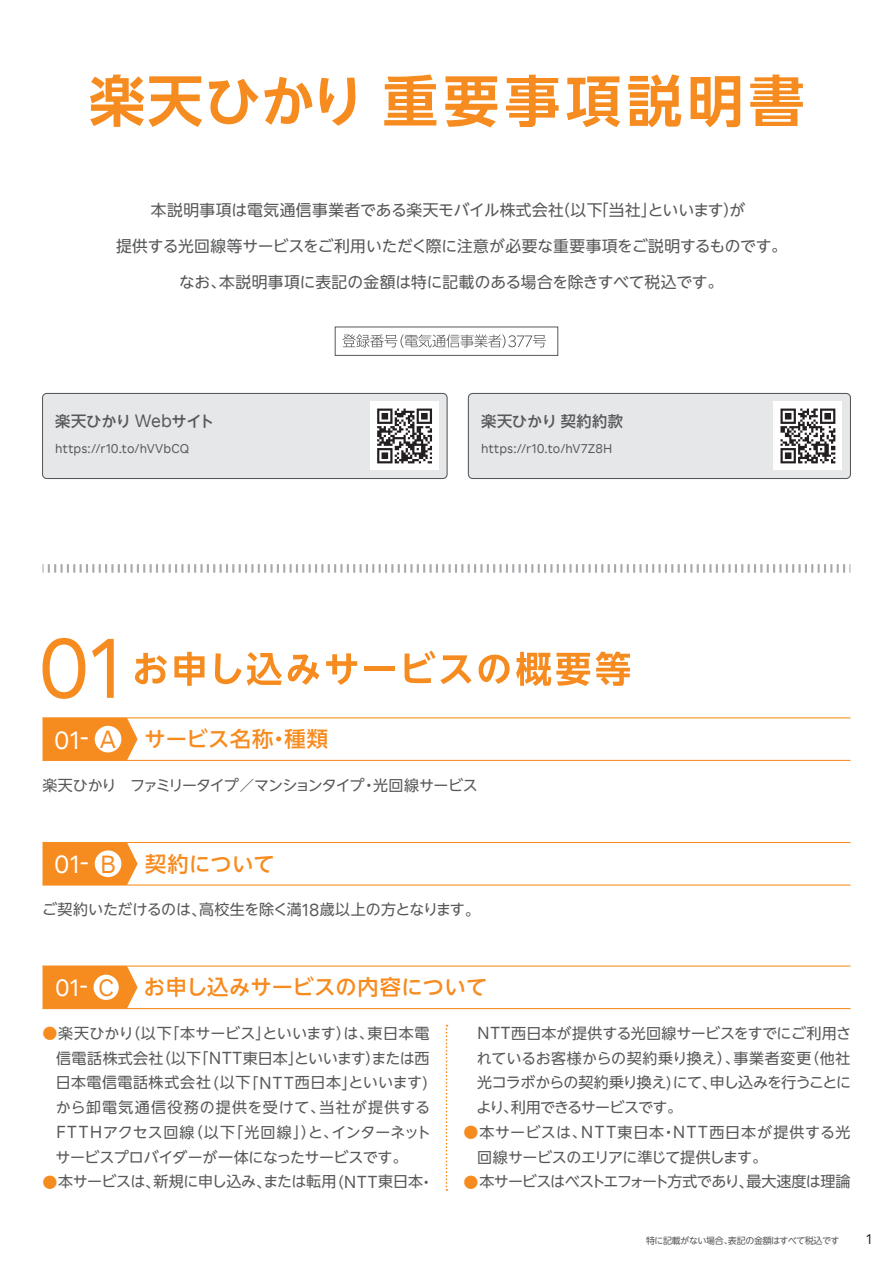
<style>
.page{position:relative;width:893px;height:1263px;background:#fff}
.page>*{position:absolute;margin:0;border:0;box-sizing:border-box;transform-origin:0 0}
.t1{font:24px "Rakuten Sans";color:#fff}
.t2{font:500 21.3px "UD Shin Go NT Pro";letter-spacing:.015em;color:#f68b1f}
.t3{font:15.75px "UD Shin Go NT Pro";color:#57585a}
.t4{font:15.75px "UD Shin Go NT Pro";letter-spacing:.03em;color:#57585a}
.t5{font:500 15.3px "UD Shin Go NT Pro";letter-spacing:-.03em;color:#57585a}
.t6{font:500 15.3px "UD Shin Go NT Pro";letter-spacing:.03em;color:#57585a}
.t7{font:15px/24.8px "UD Shin Go NT Pro";letter-spacing:-.01em;color:#57585a;text-align:justify}
.t8{font:15px/24.8px "UD Shin Go NT Pro";letter-spacing:.015em;color:#57585a}
.t9{font:15px "UD Shin Go NT Pro";letter-spacing:-.065em;color:#57585a}
.t10{font:15px "UD Shin Go NT Pro";letter-spacing:-.045em;color:#57585a}
.t11{font:14.1px "Rakuten Sans";color:#231f20}
.t12{font:12.9px "Rakuten Sans";letter-spacing:.015em;color:#57585a}
.t13{font:9px "UD Shin Go NT Pro";letter-spacing:-.05em;color:#57585a}
.s1{font-family:"Rakuten Sans";font-weight:400;font-size:18.15px}
.s2{font-family:"Rakuten Sans";font-weight:400;font-size:25.35px;color:#fff}
.s3{font-family:"Rakuten Sans";font-weight:400;font-size:25.35px}
.s4{font-family:"Rakuten Sans";font-size:17.7px}
.s5{color:#f68b1f}
</style>
<div class="page">
<svg style="left:90px;top:75px;width:112px;height:52px"></svg>
<svg style="left:209px;top:79px;width:49px;height:45px"></svg>
<svg style="left:264px;top:77px;width:48px;height:48px"></svg>
<svg style="left:320px;top:78px;width:35px;height:48px"></svg>
<svg style="left:384px;top:74px;width:52px;height:52px"></svg>
<svg style="left:445px;top:76px;width:52px;height:51px"></svg>
<svg style="left:506px;top:75px;width:53px;height:52px"></svg>
<svg style="left:567px;top:76px;width:53px;height:51px"></svg>
<svg style="left:628px;top:74px;width:53px;height:53px"></svg>
<svg style="left:691px;top:76px;width:49px;height:51px"></svg>
<svg style="left:750px;top:75px;width:53px;height:51px"></svg>
<svg style="left:135px;top:653px;width:32px;height:31px"></svg>
<svg style="left:174px;top:652px;width:30px;height:34px"></svg>
<svg style="left:215px;top:652px;width:67px;height:34px"></svg>
<svg style="left:288px;top:654px;width:31px;height:31px"></svg>
<svg style="left:326px;top:653px;width:31px;height:32px"></svg>
<div style="left:364px;top:666px;width:31px;height:5px;background:#f68b1f"></div>
<svg style="left:405px;top:651px;width:67px;height:33px"></svg>
<svg style="left:479px;top:655px;width:31px;height:29px"></svg>
<svg style="left:516px;top:652px;width:74px;height:34px"></svg>
<svg style="left:596px;top:651px;width:34px;height:35px"></svg>
<svg style="left:43px;top:638px;width:42px;height:61px"></svg>
<svg style="left:92px;top:639px;width:22px;height:59px"></svg>
<svg style="left:43px;top:564px;width:807px;height:9px"></svg>
<svg style="left:43px;top:718px;width:95px;height:42px;background:#f6932f"></svg>
<hr style="left:43px;top:717px;width:807px;height:1px;background:#f68b1f">
<hr style="left:43px;top:760px;width:807px;height:1px;background:#f68b1f">
<div style="left:95px;top:726px;width:26px;height:26px;background:#fff;border-radius:50%"></div>
<svg style="left:43px;top:843px;width:95px;height:41px;background:#f6932e"></svg>
<hr style="left:43px;top:842px;width:807px;height:1px;background:#f68b1f">
<hr style="left:43px;top:884px;width:807px;height:1px;background:#f68b1f">
<div style="left:95px;top:850px;width:26px;height:27px;background:#fff;border-radius:50%"></div>
<svg style="left:43px;top:966px;width:95px;height:42px;background:#f6932e"></svg>
<hr style="left:43px;top:965px;width:807px;height:1px;background:#f68b1f">
<hr style="left:43px;top:1008px;width:807px;height:1px;background:#f68b1f">
<div style="left:94px;top:975px;width:25px;height:25px;background:#fff;border-radius:50%"></div>
<svg style="left:446px;top:1025px;width:1px;height:166px"></svg>
<div style="left:43px;top:393px;width:404px;height:85px;background:#e6e7e9;border-radius:4px"></div>
<div style="left:42px;top:393px;width:406px;height:86px;border:1px solid #57585a;border-radius:4px"></div>
<div style="left:468px;top:393px;width:382px;height:85px;background:#e6e7e9;border-radius:4px"></div>
<div style="left:468px;top:393px;width:383px;height:86px;border:1px solid #57585a;border-radius:4px"></div>
<svg style="left:342px;top:334px;width:204px;height:14px"></svg>
<div style="left:335px;top:327px;width:223px;height:29px;border:1px solid #57585a"></div>
<div style="left:371px;top:402px;width:68px;height:68px;background:#fff"></div>
<svg style="left:377px;top:408px;width:55px;height:55px"></svg>
<div style="left:774px;top:402px;width:68px;height:68px;background:#fff"></div>
<svg style="left:780px;top:408px;width:55px;height:55px"></svg>
<p class="t4" style="left:151px;top:197px;width:596px">本説明事項は電気通信事業者である楽天モバイル株式会社（以下「当社」といいます）が</p>
<p class="t3" style="left:116px;top:233px;width:672px">提供する光回線等サービスをご利用いただく際に注意が必要な重要事項をご説明するものです。</p>
<p class="t3" style="left:179px;top:269px;width:545px">なお、本説明事項に表記の金額は特に記載のある場合を除きすべて税込です。</p>
<p class="t5" style="left:55px;top:408px;width:161px">楽天ひかり <span class="s1">Web</span>サイト</p>
<p class="t12" style="left:55px;top:441px;width:135px">https://r10.to/hVVbCQ</p>
<h2 class="t2" style="left:54px;top:721px;width:275px"><span class="s2">01-</span> <span class="s3">A</span> サービス名称・種類</h2>
<p class="t6" style="left:481px;top:408px;width:143px">楽天ひかり契約約款</p>
<p class="t12" style="left:481px;top:441px;width:133px">https://r10.to/hV7Z8H</p>
<p class="t9" style="left:43px;top:773px;width:437px">楽天ひかり　ファミリータイプ／マンションタイプ・光回線サービス</p>
<h2 class="t2" style="left:54px;top:846px;width:222px"><span class="s2">01-</span> <span class="s3">B</span> 契約について</h2>
<p class="t7" style="left:42px;top:897px;width:439px">ご契約いただけるのは、高校生を除く満<span class="s4">18</span>歳以上の方となります。</p>
<h1 class="t1" style="left:55px;top:975px;width:60px">01- <span class="s5">C</span></h1>
<h2 class="t2" style="left:144px;top:970px;width:345px">お申し込みサービスの内容について</h2>
<p class="t8" style="left:56px;top:1020px;width:383px;text-indent:-13px"><span class="s5">●</span>楽天ひかり（以下「本サービス」といいます）は、東日本電信電話株式会社（以下「<span class="s4">NTT</span>東日本」といいます）または西日本電信電話株式会社（以下「<span class="s4">NTT</span>西日本」といいます）から卸電気通信役務の提供を受けて、当社が提供する<br><span class="s4">FTTH</span>アクセス回線（以下「光回線」）と、インターネットサービスプロバイダーが一体になったサービスです。</p>
<p class="t7" style="left:43px;top:1169px;width:393px"><span class="s5">●</span>本サービスは、新規に申し込み、または転用（<span class="s4">NTT</span>東日本・</p>
<p class="t7" style="left:476px;top:1020px;width:376px"><span class="s4">NTT</span>西日本が提供する光回線サービスをすでにご利用されているお客様からの契約乗り換え）、事業者変更（他社光コラボからの契約乗り換え）にて、申し込みを行うことにより、利用できるサービスです。</p>
<p class="t7" style="left:477px;top:1119px;width:375px;text-indent:-13px"><span class="s5">●</span>本サービスは、<span class="s4">NTT</span>東日本・<span class="s4">NTT</span>西日本が提供する光回線サービスのエリアに準じて提供します。</p>
<p class="t10" style="left:463px;top:1169px;width:388px"><span class="s5">●</span>本サービスはベストエフォート方式であり、最大速度は理論</p>
<p class="t13" style="left:646px;top:1233px;width:195px">特に記載がない場合、表記の金額はすべて税込です</p>
<p class="t11" style="left:866px;top:1232px;width:7px">1</p>
</div>
